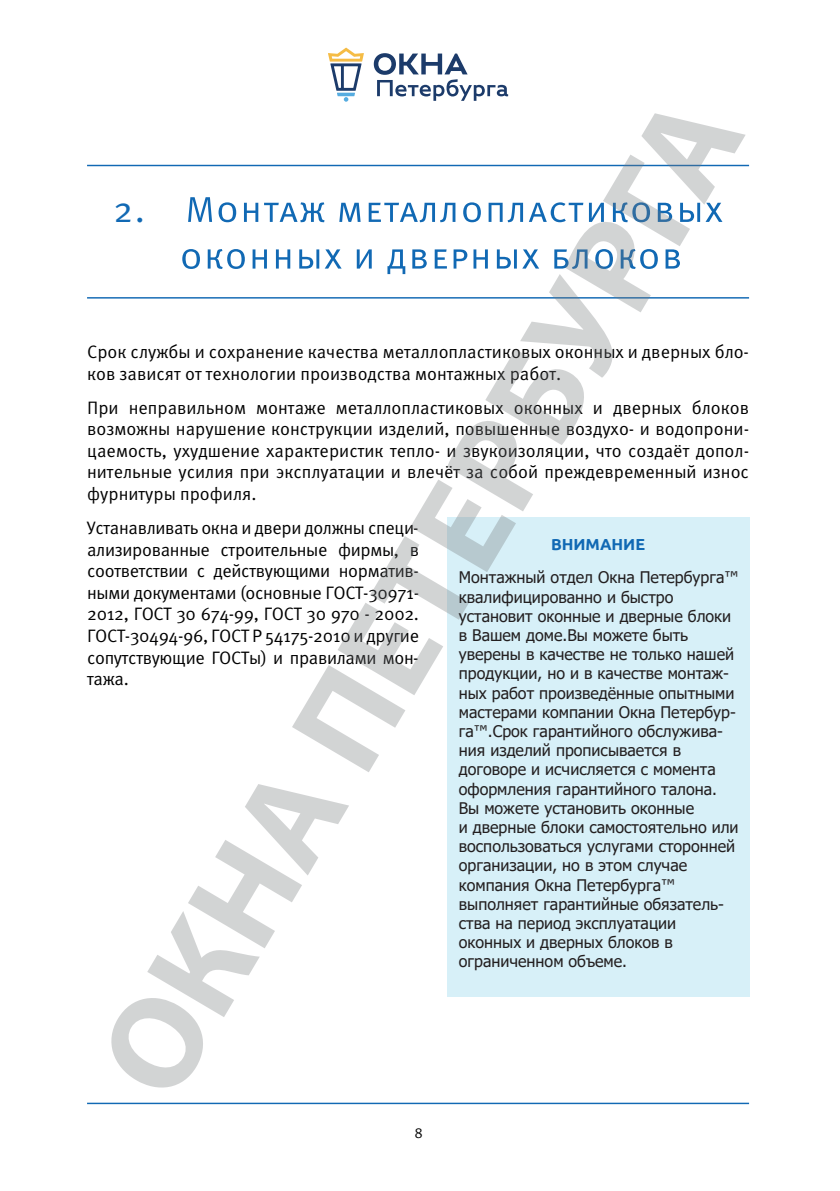
<style>
.page{position:relative;width:840px;height:1191px;background:#fff}
.page>*{position:absolute;margin:0;border:0;box-sizing:border-box;transform-origin:0 0}
.t1{font:36px "Meta Pro";color:#1169b4}
.t2{font:18px/21.6px "Meta Pro";color:#000001;text-align:justify}
.t3{font:16px/19.2px "Tahoma";color:#231f20}
.t4{font:700 16px "Ubuntu";color:#1169b4}
.t5{font:14.6px "Meta Pro";color:#000001}
</style>
<div class="page">
<hr style="left:87px;top:1102px;width:661px;height:2px;background:#1169b4">
<div style="left:447px;top:517px;width:301px;height:479px;background:#d7f0f8"></div>
<hr style="left:87px;top:165px;width:661px;height:1px;background:#1169b4">
<hr style="left:87px;top:297px;width:661px;height:1px;background:#1169b4">
<svg style="left:111px;top:784px;width:238px;height:303px"></svg>
<svg style="left:182px;top:113px;width:563px;height:659px"></svg>
<hr style="left:337px;top:93px;width:18px;height:3px;background:#56ace0">
<svg style="left:343px;top:97px;width:5px;height:5px"></svg>
<svg style="left:328px;top:48px;width:36px;height:43px"></svg>
<svg style="left:373px;top:53px;width:135px;height:48px"></svg>
<h1 class="t1" style="left:113px;top:187px;width:33px">2.</h1>
<p class="t2" style="left:87px;top:341px;width:663px">Срок службы и сохранение качества металлопластиковых оконных и дверных бло&shy;ков зависят от технологии производства монтажных работ.</p>
<p class="t2" style="left:87px;top:397px;width:663px">При неправильном монтаже металлопластиковых оконных и дверных блоков возможны нарушение конструкции изделий, повышенные воздухо- и водопрони&shy;цаемость, ухудшение характеристик тепло- и звукоизоляции, что создаёт допол&shy;нительные усилия при эксплуатации и влечёт за собой преждевременный износ фурнитуры профиля.</p>
<p class="t2" style="left:87px;top:517px;width:333px">Устанавливать окна и двери должны специ&shy;ализированные строительные фирмы, в соответствии с действующими норматив&shy;ными документами (основные ГОСТ-30971- 2012, ГОСТ 30 674-99, ГОСТ 30 970 - 2002.<br>ГОСТ-30494-96, ГОСТ Р 54175-2010 и другие сопутствующие ГОСТы) и правилами мон&shy;тажа.</p>
<p class="t4" style="left:550px;top:535px;width:96px">ВНИМАНИЕ</p>
<p class="t3" style="left:458px;top:569px;width:281px">Монтажный отдел Окна Петербурга™ квалифицированно и быстро установит оконные и дверные блоки в Вашем доме.Вы можете быть уверены в качестве не только нашей продукции, но и в качестве монтаж&shy;ных работ произведённые опытными мастерами компании Окна Петербур&shy;га™.Срок гарантийного обслужива&shy;ния изделий прописывается в договоре и исчисляется с момента оформления гарантийного талона.<br>Вы можете установить оконные<br>и дверные блоки самостоятельно или воспользоваться услугами сторонней организации, но в этом случае компания Окна Петербурга™ выполняет гарантийные обязатель&shy;ства на период эксплуатации оконных и дверных блоков в ограниченном объеме.</p>
<p class="t5" style="left:414px;top:1124px;width:10px">8</p>
</div>
